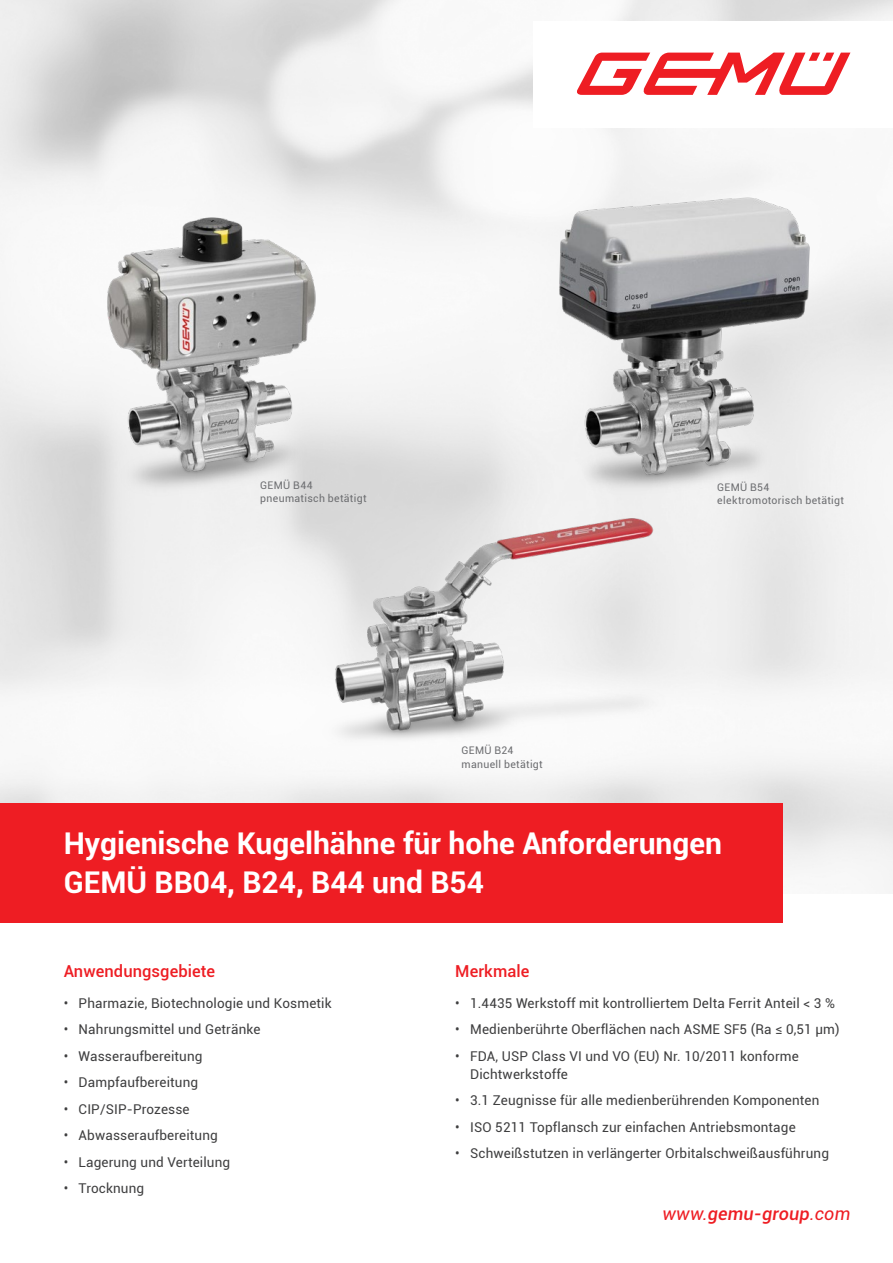
<style>
.page{position:relative;width:893px;height:1263px;background:#fff}
.page>*{position:absolute;margin:0;border:0;box-sizing:border-box;transform-origin:0 0}
.t1{font:700 30px/39px "Roboto";color:#fff}
.t2{font:italic 500 18px "Roboto";letter-spacing:.01em;color:#ee1d23}
.t3{font:500 16.5px "Roboto";letter-spacing:.005em;color:#ee1d23}
.t4{font:13.5px/18px "Roboto";letter-spacing:.01em;color:#3e3e3f}
.t5{font:10.5px/13.5px "Roboto";letter-spacing:.03em;color:#6c6d70}
.s1{font-weight:400}
</style>
<div class="page">
<img style="left:0;top:0;width:893px;height:893px">
<div style="left:534px;top:21px;width:359px;height:107px;background:#fff"></div>
<svg style="left:577px;top:53px;width:273px;height:42px"></svg>
<img style="left:89px;top:214px;width:243px;height:290px">
<img style="left:545px;top:194px;width:277px;height:306px">
<img style="left:318px;top:517px;width:369px;height:244px">
<div style="left:0;top:803px;width:782px;height:119px;background:#ee1d23"></div>
<p class="t5" style="left:260px;top:478px;width:108px">GEMÜ B44 pneumatisch betätigt</p>
<p class="t5" style="left:717px;top:480px;width:128px">GEMÜ B54 elektromotorisch betätigt</p>
<p class="t5" style="left:462px;top:743px;width:83px">GEMÜ B24 manuell betätigt</p>
<h1 class="t1" style="left:64px;top:823px;width:660px">Hygienische Kugelhähne für hohe Anforderungen<br>GEMÜ BB04, B24, B44 und B54</h1>
<p class="t3" style="left:64px;top:959px;width:153px">Anwendungsgebiete</p>
<p class="t4" style="left:64px;top:993px;width:269px">• Pharmazie, Biotechnologie und Kosmetik</p>
<p class="t4" style="left:64px;top:1020px;width:198px">• Nahrungsmittel und Getränke</p>
<p class="t4" style="left:64px;top:1046px;width:140px">• Wasseraufbereitung</p>
<p class="t4" style="left:64px;top:1073px;width:136px">• Dampfaufbereitung</p>
<p class="t4" style="left:64px;top:1099px;width:127px">• CIP/SIP-Prozesse</p>
<p class="t4" style="left:64px;top:1126px;width:156px">• Abwasseraufbereitung</p>
<p class="t4" style="left:64px;top:1152px;width:168px">• Lagerung und Verteilung</p>
<p class="t4" style="left:64px;top:1179px;width:82px">• Trocknung</p>
<p class="t3" style="left:455px;top:959px;width:76px">Merkmale</p>
<p class="t4" style="left:455px;top:993px;width:381px">• 1.4435 Werkstoff mit kontrolliertem Delta Ferrit Anteil &lt; 3 %</p>
<p class="t4" style="left:455px;top:1020px;width:386px">• Medienberührte Oberflächen nach ASME SF5 (Ra ≤ 0,51 µm)</p>
<p class="t4" style="left:470px;top:1046px;width:330px;text-indent:-15px">• FDA, USP Class VI und VO (EU) Nr. 10/2011 konforme<br>Dichtwerkstoffe</p>
<p class="t4" style="left:455px;top:1091px;width:366px">• 3.1 Zeugnisse für alle medienberührenden Komponenten</p>
<p class="t4" style="left:455px;top:1117px;width:342px">• ISO 5211 Topflansch zur einfachen Antriebsmontage</p>
<p class="t4" style="left:455px;top:1144px;width:375px">• Schweißstutzen in verlängerter Orbitalschweißausführung</p>
<h2 class="t2" style="left:662px;top:1201px;width:189px"><span class="s1">www.</span>gemu-group<span class="s1">.com</span></h2>
</div>
